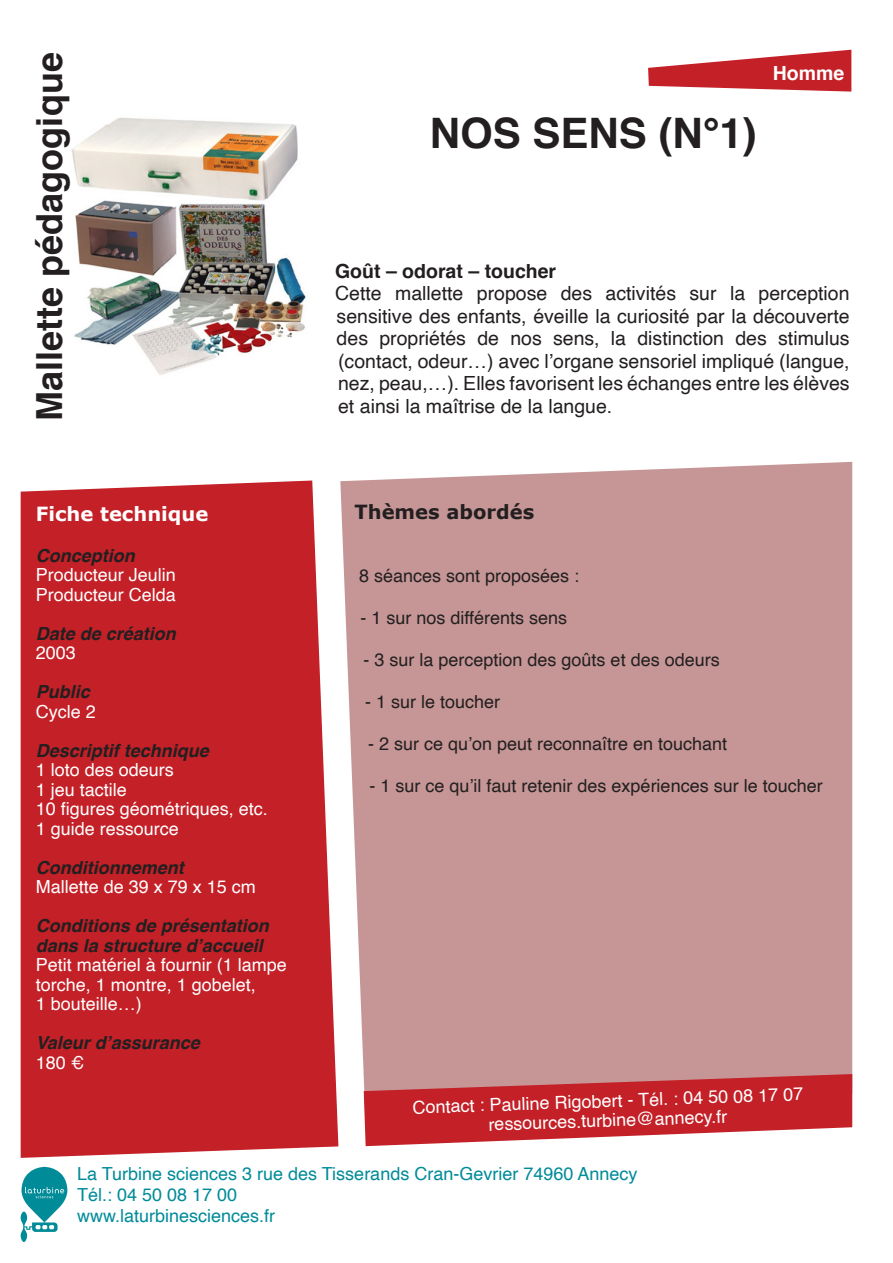
<style>
.page{position:relative;width:893px;height:1263px;background:#fff}
.page>*{position:absolute;margin:0;border:0;box-sizing:border-box;transform-origin:0 0}
.t1{font:700 42px "Helvetica";color:#231f20}
.t2{font:700 36px "Helvetica";color:#231f20}
.t3{font:19.5px/22.5px "Helvetica";color:#231f20;text-align:justify}
.t4{font:700 19.5px "Helvetica";color:#231f20}
.t5{font:700 19.5px "Verdana";color:#fff}
.t6{font:700 19.5px "Verdana";color:#231f20}
.t7{font:700 19.5px "Helvetica";color:#fff}
.t8{font:18px/19.5px "Helvetica";color:#fff;text-align:center}
.t9{font:18px "Helvetica";color:#231f20}
.t10{font:italic 700 18px/19.5px "Helvetica";color:#231f20}
.t11{font:18px/21px "Helvetica";color:#008b98}
</style>
<div class="page">
<img style="left:71px;top:117px;width:235px;height:258px">
<div style="left:340px;top:462px;width:512px;height:636px;background:#c69696"></div>
<div style="left:21px;top:480px;width:317px;height:678px;background:#c42027"></div>
<svg style="left:364px;top:1074px;width:488px;height:72px;background:#cc4c51"></svg>
<svg style="left:20px;top:1167px;width:48px;height:75px"></svg>
<svg style="left:648px;top:50px;width:203px;height:42px"></svg>
<div style="left:738px;top:66px;width:106px;height:15px;background:#c42027"></div>
<p class="t2" style="left:20px;top:421px;width:370px;rotate:-90deg">Mallette pédagogique</p>
<p class="t5" style="left:36px;top:501px;width:174px">Fiche technique</p>
<p class="t10" style="left:36px;top:545px;width:101px">Conception</p>
<p class="t8" style="left:36px;top:565px;width:142px">Producteur Jeulin</p>
<p class="t8" style="left:36px;top:585px;width:142px">Producteur Celda</p>
<p class="t10" style="left:36px;top:623px;width:142px">Date de création</p>
<p class="t8" style="left:36px;top:643px;width:42px">2003</p>
<p class="t10" style="left:36px;top:682px;width:56px">Public</p>
<p class="t8" style="left:36px;top:702px;width:62px">Cycle 2</p>
<p class="t10" style="left:36px;top:740px;width:175px">Descriptif technique</p>
<p class="t8" style="left:36px;top:760px;width:140px">1 loto des odeurs</p>
<p class="t8" style="left:36px;top:780px;width:93px">1 jeu tactile</p>
<p class="t8" style="left:36px;top:799px;width:234px">10 figures géométriques, etc.</p>
<p class="t8" style="left:36px;top:819px;width:145px">1 guide ressource</p>
<p class="t10" style="left:36px;top:857px;width:149px">Conditionnement</p>
<p class="t8" style="left:36px;top:877px;width:222px">Mallette de 39 x 79 x 15 cm</p>
<p class="t10" style="left:36px;top:916px;width:235px">Conditions de présentation dans la structure d’accueil</p>
<p class="t8" style="left:36px;top:955px;width:253px">Petit matériel à fournir (1 lampe</p>
<p class="t8" style="left:36px;top:975px;width:222px">torche, 1 montre, 1 gobelet,</p>
<p class="t8" style="left:36px;top:994px;width:108px">1 bouteille…)</p>
<p class="t10" style="left:36px;top:1033px;width:166px">Valeur d’assurance</p>
<p class="t8" style="left:36px;top:1053px;width:50px">180 €</p>
<p class="t1" style="left:430px;top:99px;width:329px">NOS SENS (N°1)</p>
<p class="t7" style="left:773px;top:57px;width:73px">Homme</p>
<p class="t4" style="left:335px;top:255px;width:223px">Goût – odorat – toucher</p>
<p class="t3" style="left:335px;top:283px;width:516px">Cette mallette propose des activités sur la perception sensitive des enfants, éveille la curiosité par la découverte des propriétés de nos sens, la distinction des stimulus (contact, odeur…) avec l’organe sensoriel impliqué (langue, nez, peau,…). Elles favorisent les échanges entre les élèves et ainsi la maîtrise de la langue.</p>
<p class="t6" style="left:354px;top:499px;width:181px">Thèmes abordés</p>
<p class="t9" style="left:359px;top:562px;width:222px">8 séances sont proposées :</p>
<p class="t9" style="left:360px;top:604px;width:208px">- 1 sur nos différents sens</p>
<p class="t9" style="left:363px;top:646px;width:358px">- 3 sur la perception des goûts et des odeurs</p>
<p class="t9" style="left:365px;top:688px;width:137px">- 1 sur le toucher</p>
<p class="t9" style="left:368px;top:730px;width:361px">- 2 sur ce qu’on peut reconnaître en touchant</p>
<p class="t9" style="left:369px;top:772px;width:455px">- 1 sur ce qu’il faut retenir des expériences sur le toucher</p>
<p class="t8" style="left:412px;top:1098px;width:392px;rotate:-2deg">Contact : Pauline Rigobert - Tél. : 04 50 08 17 07 ressources.turbine@annecy.fr</p>
<p class="t11" style="left:77px;top:1164px;width:562px">La Turbine sciences 3 rue des Tisserands Cran-Gevrier 74960 Annecy</p>
<p class="t11" style="left:77px;top:1185px;width:200px">Tél.: 04 50 08 17 00 www.laturbinesciences.fr</p>
</div>
